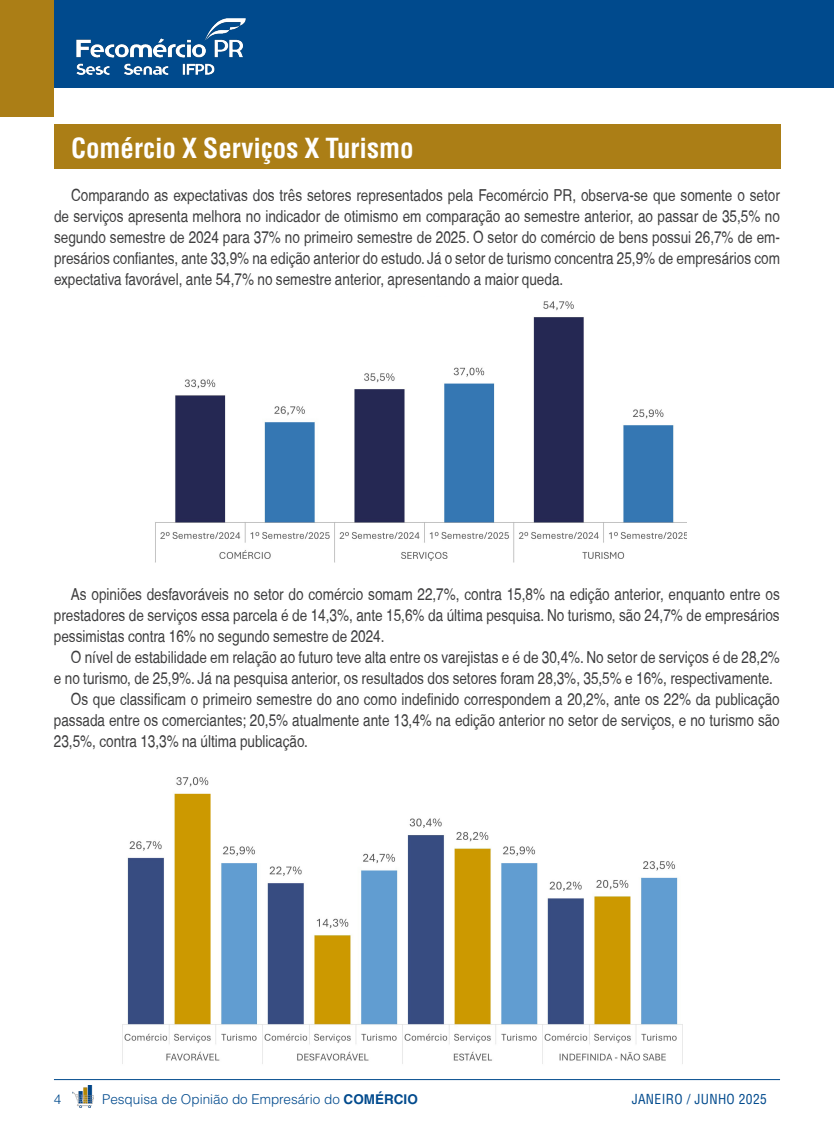
<style>
.page{position:relative;width:834px;height:1127px;background:#fff}
.page>*{position:absolute;margin:0;border:0;box-sizing:border-box;transform-origin:0 0}
.titulo_TOPICOS{font:700 condensed 27px "Helvetica LT Std";color:#fff}
.texto_sem_espaço{font:condensed 16.5px/21px "Helvetica";color:#3e3e3f;text-align:justify}
.texto{font:condensed 16.5px/21px "Helvetica";color:#3e3e3f;text-align:justify}
.t1{font:300 13.5px "Helvetica LT Std";color:#004a8d}
.t2{font:condensed 13.5px "Helvetica LT Std";letter-spacing:.025em;color:#004a8d}
.s1{font-weight:700}
</style>
<div class="page">
<hr style="left:833px;top:0;width:1px;height:87px;background:#004a8d">
<div style="left:53px;top:0;width:780px;height:87px;background:#004a8d"></div>
<img style="left:73px;top:1086px;width:21px;height:21px">
<hr style="left:54px;top:1079px;width:725px;height:1px;background:#004a8d">
<div style="left:0;top:0;width:53px;height:117px;background:#ab7e16"></div>
<img style="left:76px;top:18px;width:170px;height:57px">
<img style="left:155px;top:301px;width:531px;height:262px">
<div style="left:54px;top:124px;width:725px;height:45px;background:#ab7e16"></div>
<img style="left:122px;top:777px;width:561px;height:287px">
<p class="titulo_TOPICOS" style="left:71px;top:131px;width:344px">Comércio X Serviços X Turismo</p>
<p class="texto" style="left:54px;top:185px;width:727px;text-indent:17px">Comparando as expectativas dos três setores representados pela Fecomércio PR, observa-se que somente o setor de serviços apresenta melhora no indicador de otimismo em comparação ao semestre anterior, ao passar de 35,5% no segundo semestre de 2024 para 37% no primeiro semestre de 2025. O setor do comércio de bens possui 26,7% de em&shy;presários confiantes, ante 33,9% na edição anterior do estudo. Já o setor de turismo concentra 25,9% de empresários com expectativa favorável, ante 54,7% no semestre anterior, apresentando a maior queda.</p>
<p class="texto_sem_espaço" style="left:54px;top:584px;width:727px;text-indent:17px">As opiniões desfavoráveis no setor do comércio somam 22,7%, contra 15,8% na edição anterior, enquanto entre os prestadores de serviços essa parcela é de 14,3%, ante 15,6% da última pesquisa. No turismo, são 24,7% de empresários pessimistas contra 16% no segundo semestre de 2024.</p>
<p class="texto_sem_espaço" style="left:54px;top:647px;width:727px;text-indent:17px">O nível de estabilidade em relação ao futuro teve alta entre os varejistas e é de 30,4%. No setor de serviços é de 28,2% e no turismo, de 25,9%. Já na pesquisa anterior, os resultados dos setores foram 28,3%, 35,5% e 16%, respectivamente.</p>
<p class="texto_sem_espaço" style="left:54px;top:689px;width:727px;text-indent:17px">Os que classificam o primeiro semestre do ano como indefinido correspondem a 20,2%, ante os 22% da publicação passada entre os comerciantes; 20,5% atualmente ante 13,4% na edição anterior no setor de serviços, e no turismo são 23,5%, contra 13,3% na última publicação.</p>
<p class="t1" style="left:54px;top:1090px;width:9px">4</p>
<p class="t1" style="left:102px;top:1091px;width:317px">Pesquisa de Opinião do Empresário do <span class="s1">COMÉRCIO</span></p>
<p class="t2" style="left:631px;top:1091px;width:137px">JANEIRO / JUNHO 2025</p>
</div>
